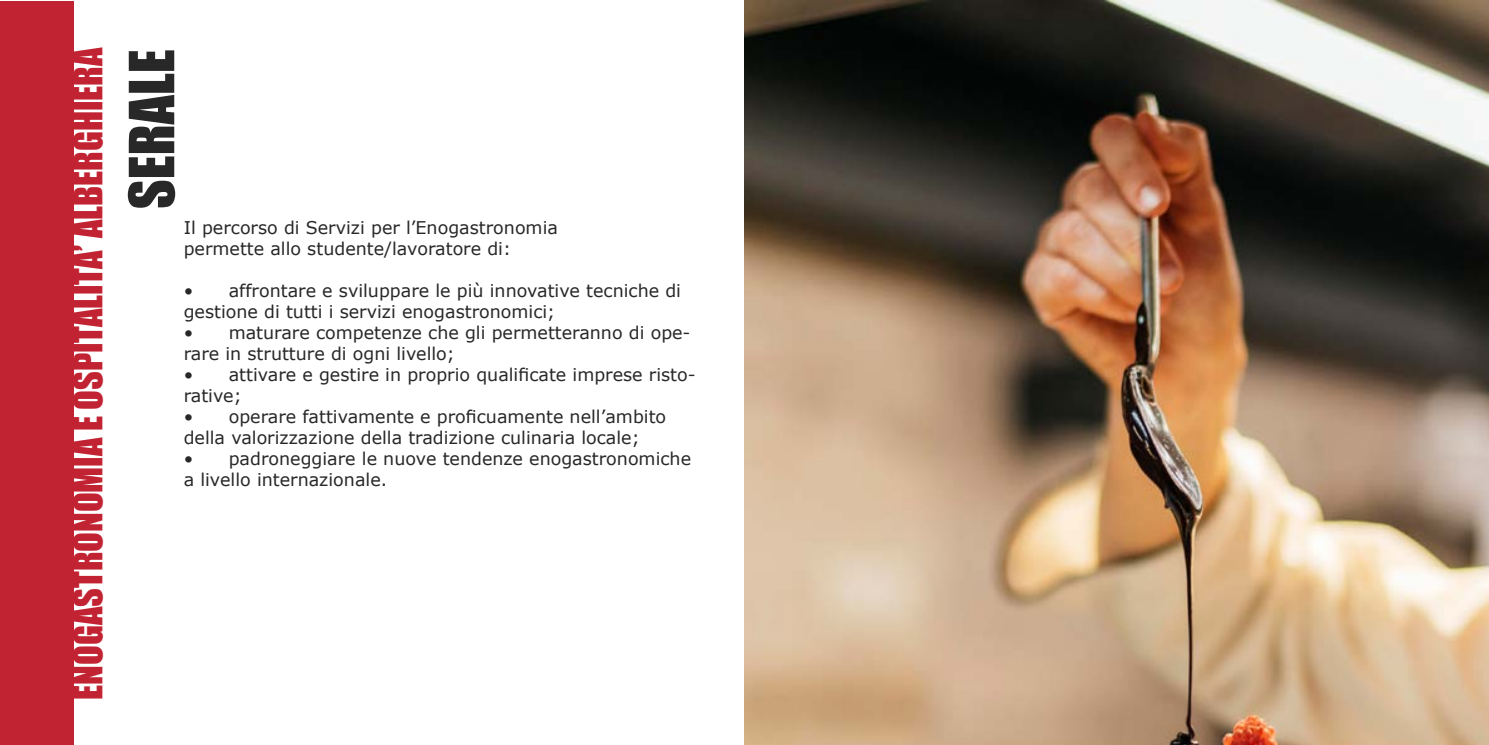
<style>
.page{position:relative;width:1489px;height:745px;background:#fff}
.page>*{position:absolute;margin:0;border:0;box-sizing:border-box;transform-origin:0 0}
.t1{font:57.5px "Impact";color:#282828}
.t2{font:36.25px "Impact";color:#c22332}
.t3{font:17.5px/21px "Verdana";color:#282828}
</style>
<div class="page">
<div style="left:1px;top:1px;width:73px;height:742px;background:#c22332"></div>
<img style="left:744px;top:1px;width:744px;height:743px">
<h2 class="t2" style="left:60px;top:699px;width:653px;rotate:-90deg">ENOGASTRONOMIA E OSPITALITA’ ALBERGHIERA</h2>
<h1 class="t1" style="left:107px;top:209px;width:161px;rotate:-90deg">SERALE</h1>
<p class="t3" style="left:184px;top:217px;width:376px">Il percorso di Servizi per l’Enogastronomia permette allo studente/lavoratore di:</p>
<p class="t3" style="left:184px;top:280px;width:499px">• affrontare e sviluppare le più innovative tecniche di gestione di tutti i servizi enogastronomici;</p>
<p class="t3" style="left:184px;top:322px;width:508px">• maturare competenze che gli permetteranno di ope&shy;rare in strutture di ogni livello;</p>
<p class="t3" style="left:184px;top:364px;width:513px">• attivare e gestire in proprio qualificate imprese risto&shy;rative;</p>
<p class="t3" style="left:184px;top:406px;width:484px">• operare fattivamente e proficuamente nell’ambito della valorizzazione della tradizione culinaria locale;</p>
<p class="t3" style="left:184px;top:448px;width:509px">• padroneggiare le nuove tendenze enogastronomiche a livello internazionale.</p>
</div>
